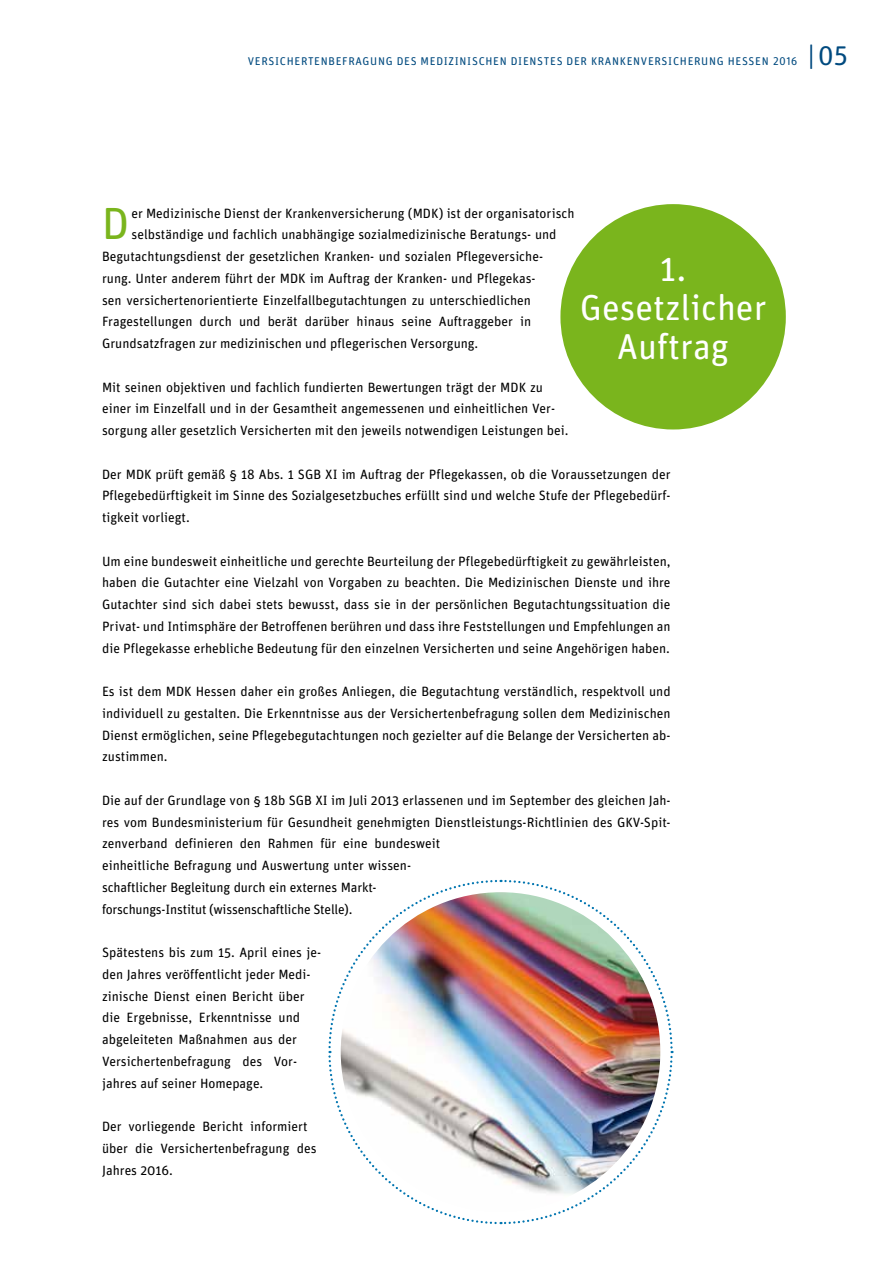
<style>
.page{position:relative;width:893px;height:1263px;background:#fff}
.page>*{position:absolute;margin:0;border:0;box-sizing:border-box;transform-origin:0 0}
.t1{font:45px "Unit Rounded OT";color:#7ab51d}
.t2{font:36px/39px "Unit Rounded OT";color:#fff;text-align:center}
.t3{font:27px "Unit Rounded OT";color:#004a7f}
.t4{font:13.5px/21.8px "Unit Rounded OT";color:#000}
.t5{font:11.25px "Unit Rounded OT";letter-spacing:.06em;color:#004a7f}
</style>
<div class="page">
<div style="left:560px;top:204px;width:226px;height:225px;background:#7ab51d;border-radius:50%"></div>
<svg style="left:328px;top:879px;width:346px;height:346px"></svg>
<img style="left:341px;top:892px;width:319px;height:320px;border-radius:160px">
<p class="t5" style="left:248px;top:54px;width:196px">Versich ertenbefragung des M edizini</p>
<p class="t5" style="left:472px;top:54px;width:141px">sch en Dienstes der Krank</p>
<p class="t5" style="left:627px;top:54px;width:172px">enversich erung HesseN 2016</p>
<h3 class="t3" style="left:808px;top:39px;width:42px">| 05</h3>
<h1 class="t1" style="left:102px;top:196px;width:29px">D</h1>
<p class="t4" style="left:132px;top:202px;width:445px">er Medizinische Dienst der Krankenversicherung (M DK) ist der organisatorisch</p>
<p class="t4" style="left:132px;top:224px;width:427px">selbständige und fachlich unabhängige sozialmedizinische Beratungs- und</p>
<p class="t4" style="left:102px;top:245px;width:443px">Begutachtungsdienst der gesetzlichen Kranken- und sozialen Pflegeversiche-</p>
<p class="t4" style="left:102px;top:267px;width:435px">rung. U nter anderem führt der M DK im Auftrag der Kranken- und Pflegekas-</p>
<p class="t4" style="left:102px;top:289px;width:430px">sen versichertenorientierte Einzelfallbegutachtungen zu unterschiedlichen</p>
<p class="t4" style="left:102px;top:311px;width:431px">Fragestellungen durch und berät darüber hinaus seine Auftraggeber in</p>
<p class="t4" style="left:102px;top:332px;width:378px">Grundsatzfragen zur medizinischen und pflegerischen Versorgung.</p>
<p class="t4" style="left:102px;top:376px;width:468px">Mit seinen objektiven und fachlich fundierten Bewertungen trägt der M DK zu einer im Einzelfall und in der Gesamtheit angemessenen und einheitlichen Ver&shy;sorgung aller gesetzlich Versicherten mit den jeweils notwendigen Leistungen bei.</p>
<p class="t4" style="left:102px;top:463px;width:570px;text-align:justify">Der M DK prüft gemäß § 18 Abs. 1 SGB XI im Auftrag der Pflegekassen, ob die Voraussetzungen der Pflegebedürftigkeit im Sinne des Sozialgesetzbuches erfüllt sind und welche Stufe der Pflegebedürf&shy;tigkeit vorliegt.</p>
<p class="t4" style="left:102px;top:550px;width:570px;text-align:justify">U m eine bundesweit einheitliche und gerechte Beurteilung der Pflegebedürftigkeit zu gewährleisten, haben die Gutachter eine Vielzahl von Vorgaben zu beachten. Die Medizinischen Dienste und ihre Gutachter sind sich dabei stets bewusst, dass sie in der persönlichen Begutachtungssituation die Privat- und Intimsphäre der Betroffenen berühren und dass ihre Feststellungen und Empfehlungen an die Pflegekasse erhebliche Bedeutung für den einzelnen Versicherten und seine Angehörigen haben.</p>
<p class="t4" style="left:102px;top:680px;width:570px;text-align:justify">Es ist dem M DK Hessen daher ein großes Anliegen, die Begutachtung verständlich, respektvoll und individuell zu gestalten. Die Erkenntnisse aus der Versichertenbefragung sollen dem Medizinischen Dienst ermöglichen, seine Pflegebegutachtungen noch gezielter auf die Belange der Versicherten ab&shy;zustimmen.</p>
<p class="t4" style="left:102px;top:789px;width:570px">Die auf der Grundlage von § 18b SGB XI im Juli 2013 erlassenen und im September des gleichen Jah&shy;res vom Bundesministerium für Gesundheit genehmigten Dienstleistungs-Richtlinien des GKV-Spit&shy;zenverband definieren den Rahmen für eine bundesweit<br>einheitliche Befragung und Auswertung unter wissen-<br>schaftlicher Begleitung durch ein externes Markt-<br>forschungs-Institut (wissenschaftliche Stelle).</p>
<p class="t4" style="left:102px;top:941px;width:221px">Spätestens bis zum 15. April eines je&shy;den Jahres veröffentlicht jeder Medi&shy;zinische Dienst einen Bericht über die Ergebnisse, Erkenntnisse und abgeleiteten Maßnahmen aus der Versichertenbefragung des Vor&shy;jahres auf seiner Homepage.</p>
<p class="t4" style="left:102px;top:1115px;width:216px">Der vorliegende Bericht informiert über die Versichertenbefragung des<br>Jahres 2016.</p>
<h2 class="t2" style="left:580px;top:249px;width:188px">1.<br>Gesetzlicher<br>Auftrag</h2>
</div>
